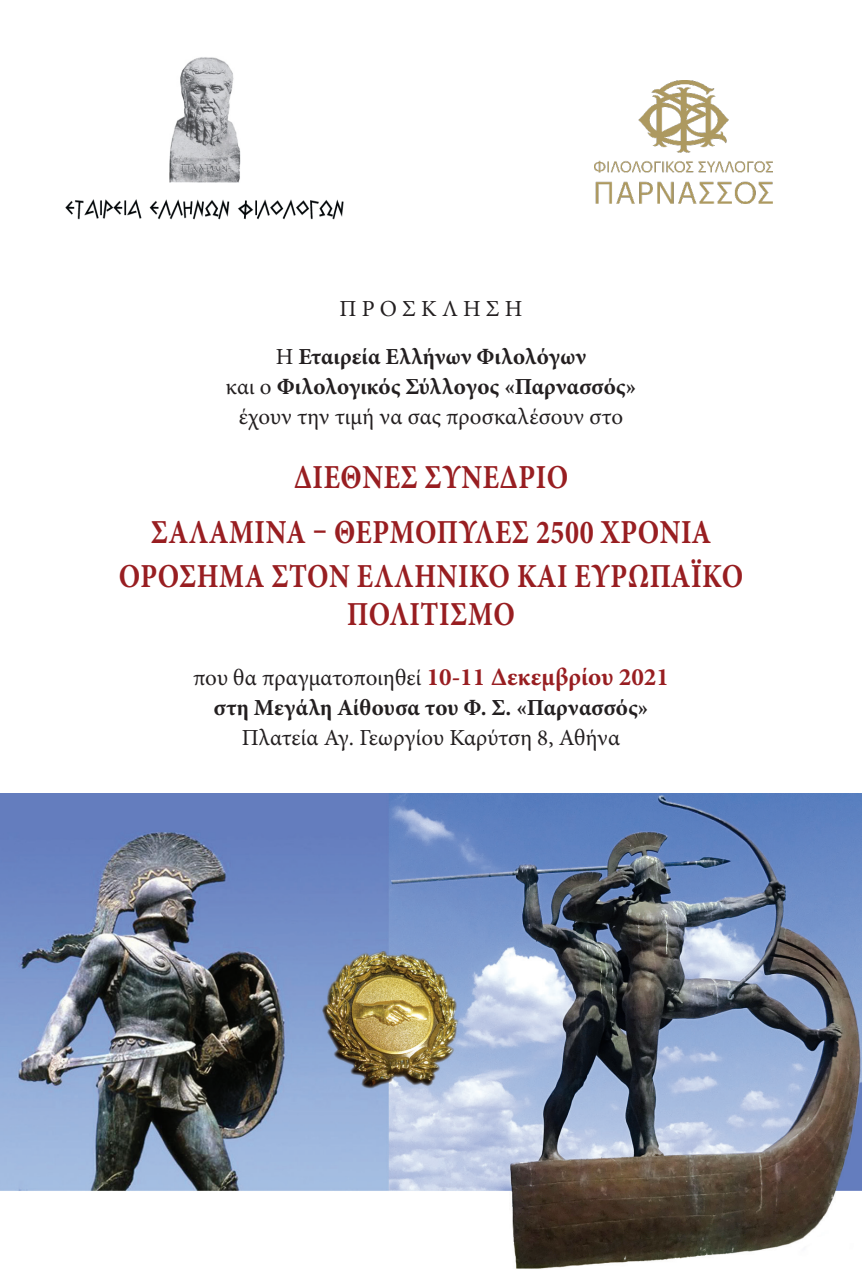
<style>
.page{position:relative;width:862px;height:1276px;background:#fff}
.page>*{position:absolute;margin:0;border:0;box-sizing:border-box;transform-origin:0 0}
.t1{font:700 33.6px/38px "Minion Pro";letter-spacing:.02em;color:#981e21;text-align:center;scale:.83 1}
.t2{font:700 23px/30px "Minion Pro";color:#231f20;text-align:center}
.t3{font:23px "Minion Pro";color:#231f20}
.s1{font-weight:400}
.s2{font-weight:700;font-size:25px;color:#981e21}
</style>
<div class="page">
<img style="left:594px;top:81px;width:178px;height:122px">
<img style="left:169px;top:57px;width:71px;height:126px">
<img style="left:65px;top:199px;width:279px;height:21px">
<img style="left:0;top:794px;width:862px;height:475px">
<p class="t3" style="left:339px;top:293px;width:184px">Π Ρ Ο Σ Κ Λ Η Σ Η</p>
<p class="t2" style="left:226px;top:341px;width:412px"><span class="s1">Η</span> Εταιρεία Ελλήνων Φιλολόγων<br><span class="s1">και ο</span> Φιλολογικός Σύλλογος «Παρνασσός» <span class="s1">έχουν την τιμή να σας προσκαλέσουν στο</span></p>
<p class="t1" style="left:294px;top:458px;width:332px">ΔΙΕΘΝΕΣ ΣΥΝΕΔΡΙΟ</p>
<p class="t1" style="left:151px;top:513px;width:677px">ΣΑΛΑΜΙΝΑ – ΘΕΡΜΟΠΥΛΕΣ 2500 ΧΡΟΝΙΑ</p>
<p class="t1" style="left:119px;top:556px;width:753px">ΟΡΟΣΗΜΑ ΣΤΟΝ ΕΛΛΗΝΙΚΟ ΚΑΙ ΕΥΡΩΠΑΪΚΟ<br>ΠΟΛΙΤΙΣΜΟ</p>
<p class="t3" style="left:193px;top:662px;width:477px">που θα πραγματοποιηθεί <span class="s2">10-11 Δεκεμβρίου 2021</span></p>
<p class="t2" style="left:214px;top:692px;width:436px">στη Μεγάλη Αίθουσα του Φ. Σ. «Παρνασσός»</p>
<p class="t3" style="left:242px;top:722px;width:380px">Πλατεία Αγ. Γεωργίου Καρύτση 8, Αθήνα</p>
</div>
